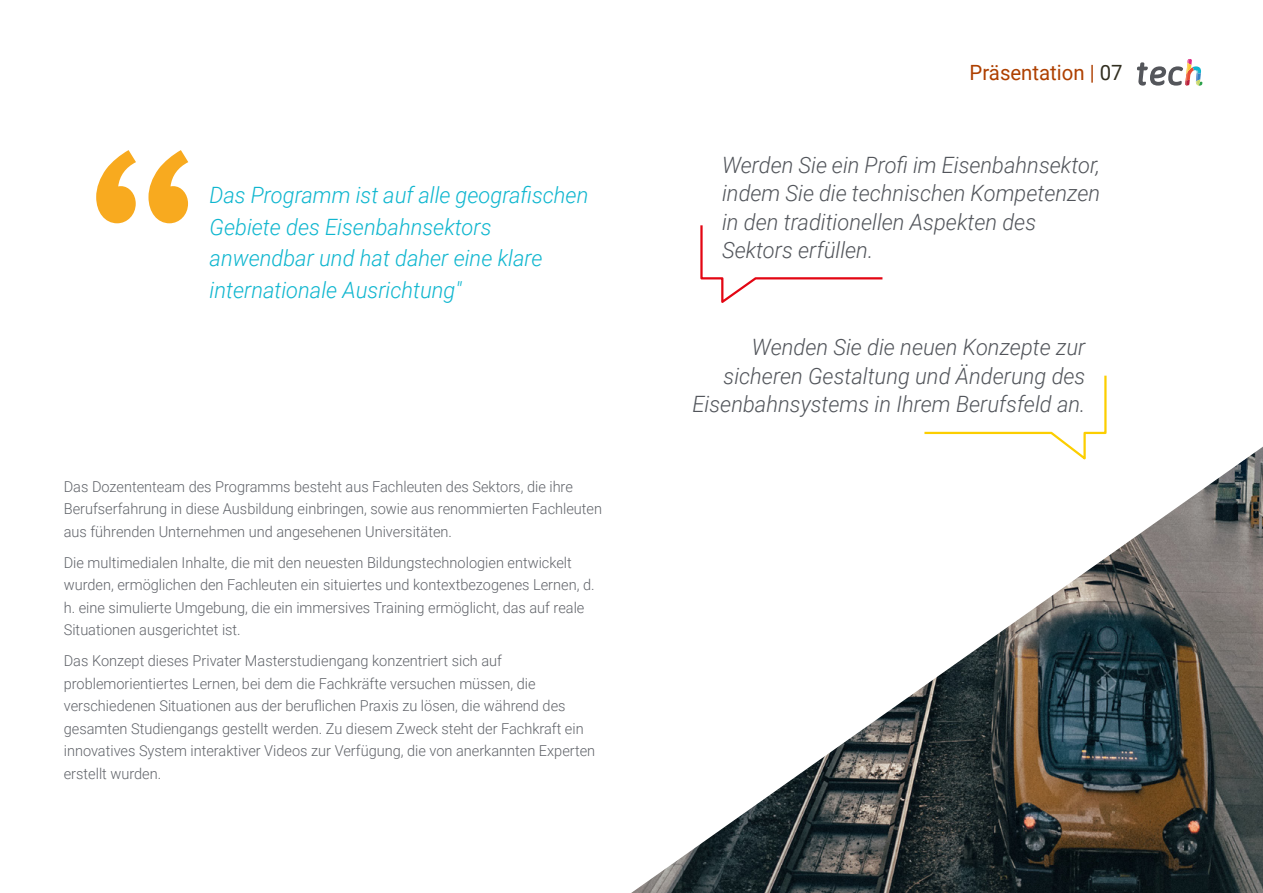
<style>
.page{position:relative;width:1263px;height:893px;background:#fff}
.page>*{position:absolute;margin:0;border:0;box-sizing:border-box;transform-origin:0 0}
.t1{font:italic 300 22.5px/28.5px "Roboto";color:#52555b;text-align:right}
.t2{font:italic 300 22.5px/31.5px "Roboto";color:#0fb6cf}
.t3{font:21px "Roboto";color:#ae4000}
.t4{font:300 15px/22.5px "Roboto";color:#61646a}
.s1{color:#312e20}
</style>
<div class="page">
<svg style="left:96px;top:150px;width:92px;height:73px"></svg>
<svg style="left:924px;top:375px;width:183px;height:72px"></svg>
<svg style="left:700px;top:225px;width:183px;height:78px"></svg>
<img style="left:631px;top:447px;width:632px;height:446px">
<svg style="left:1137px;top:59px;width:65px;height:27px"></svg>
<h1 class="t2" style="left:210px;top:179px;width:380px">Das Programm ist auf alle geografischen Gebiete des Eisenbahnsektors anwendbar und hat daher eine klare internationale Ausrichtung"</h1>
<p class="t4" style="left:64px;top:475px;width:540px">Das Dozententeam des Programms besteht aus Fachleuten des Sektors, die ihre<br>Berufserfahrung in diese Ausbildung einbringen, sowie aus renommierten Fachleuten aus führenden Unternehmen und angesehenen Universitäten.</p>
<p class="t4" style="left:64px;top:551px;width:532px">Die multimedialen Inhalte, die mit den neuesten Bildungstechnologien entwickelt wurden, ermöglichen den Fachleuten ein situiertes und kontextbezogenes Lernen, d. h. eine simulierte Umgebung, die ein immersives Training ermöglicht, das auf reale Situationen ausgerichtet ist.</p>
<p class="t4" style="left:64px;top:649px;width:533px">Das Konzept dieses Privater Masterstudiengang konzentriert sich auf problemorientiertes Lernen, bei dem die Fachkräfte versuchen müssen, die verschiedenen Situationen aus der beruflichen Praxis zu lösen, die während des gesamten Studiengangs gestellt werden. Zu diesem Zweck steht der Fachkraft ein innovatives System interaktiver Videos zur Verfügung, die von anerkannten Experten erstellt wurden.</p>
<h2 class="t3" style="left:969px;top:57px;width:155px">Präsentation | <span class="s1">07</span></h2>
<h1 class="t1" style="left:722px;top:150px;width:380px;text-align:left">Werden Sie ein Profi im Eisenbahnsektor, indem Sie die technischen Kompetenzen in den traditionellen Aspekten des Sektors erfüllen.</h1>
<h1 class="t1" style="left:692px;top:332px;width:394px">Wenden Sie die neuen Konzepte zur sicheren Gestaltung und Änderung des<br>Eisenbahnsystems in Ihrem Berufsfeld an.</h1>
</div>
